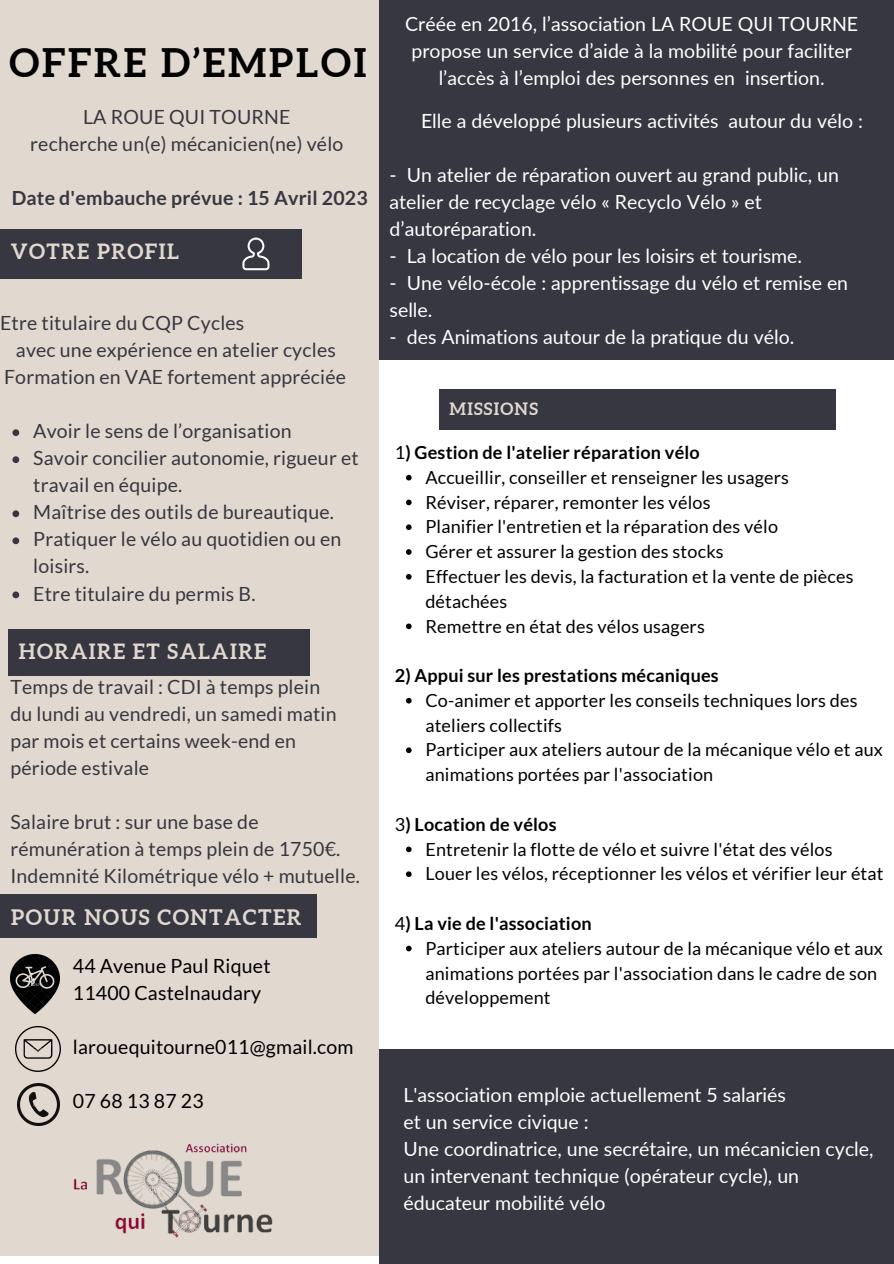
<style>
.page{position:relative;width:894px;height:1264px;background:#fff}
.page>*{position:absolute;margin:0;border:0;box-sizing:border-box;transform-origin:0 0}
.t1{font:700 39.3px "Aleo";letter-spacing:.07em;color:#000}
.t2{font:700 21.3px "Aleo";letter-spacing:.07em;color:#e1d8cf}
.t3{font:700 21px "Aleo";letter-spacing:.07em;color:#e1d8cf}
.t4{font:19.5px/27px "Lato";color:#fff}
.t5{font:19.5px/27px "Lato";letter-spacing:.01em;color:#373741}
.t6{font:19.5px/27px "Lato";letter-spacing:.01em;color:#000}
.t7{font:700 19.5px "Lato";letter-spacing:.01em;color:#373741}
.t8{font:18px/24.8px "Lato";letter-spacing:.01em;color:#000}
.t9{font:700 18px "Lato";letter-spacing:.01em;color:#000}
.t10{font:700 17.1px "Aleo";letter-spacing:.07em;color:#e1d8cf}
.s1{font-weight:400}
</style>
<div class="page">
<div style="left:363px;top:0;width:530px;height:359px;background:#373741"></div>
<div style="left:0;top:0;width:379px;height:1255px;background:#e1d8cf"></div>
<div style="left:439px;top:389px;width:396px;height:40px;background:#373741"></div>
<div style="left:0;top:229px;width:301px;height:50px;background:#373741"></div>
<div style="left:8px;top:629px;width:301px;height:46px;background:#373741"></div>
<div style="left:0;top:894px;width:317px;height:44px;background:#373741"></div>
<img style="left:10px;top:954px;width:50px;height:59px">
<svg style="left:242px;top:237px;width:27px;height:33px"></svg>
<img style="left:15px;top:1026px;width:45px;height:45px">
<img style="left:18px;top:1083px;width:41px;height:42px">
<svg style="left:406px;top:475px;width:5px;height:5px"></svg>
<svg style="left:406px;top:499px;width:5px;height:6px"></svg>
<svg style="left:406px;top:524px;width:5px;height:6px"></svg>
<svg style="left:406px;top:549px;width:5px;height:6px"></svg>
<svg style="left:406px;top:574px;width:5px;height:5px"></svg>
<svg style="left:406px;top:623px;width:5px;height:6px"></svg>
<svg style="left:406px;top:698px;width:5px;height:5px"></svg>
<svg style="left:406px;top:747px;width:5px;height:6px"></svg>
<svg style="left:406px;top:846px;width:5px;height:6px"></svg>
<svg style="left:406px;top:871px;width:5px;height:6px"></svg>
<svg style="left:406px;top:945px;width:5px;height:6px"></svg>
<div style="left:379px;top:1048px;width:514px;height:215px;background:#373741"></div>
<img style="left:73px;top:1143px;width:200px;height:95px">
<svg style="left:12px;top:429px;width:7px;height:7px"></svg>
<svg style="left:12px;top:456px;width:7px;height:7px"></svg>
<svg style="left:12px;top:510px;width:7px;height:7px"></svg>
<svg style="left:12px;top:537px;width:7px;height:7px"></svg>
<svg style="left:12px;top:591px;width:7px;height:7px"></svg>
<h1 class="t1" style="left:9px;top:40px;width:358px">OFFRE D’EMPLOI</h1>
<p class="t5" style="left:30px;top:103px;width:314px;text-align:center">LA ROUE QUI TOURNE<br>recherche un(e) mécanicien(ne) vélo</p>
<p class="t7" style="left:12px;top:186px;width:357px">Date d'embauche prévue : 15 Avril 2023</p>
<p class="t3" style="left:11px;top:240px;width:170px">VOTRE PROFIL</p>
<p class="t5" style="left:0;top:309px;width:246px">Etre titulaire du CQP Cycles</p>
<p class="t5" style="left:16px;top:336px;width:321px">avec une expérience en atelier cycles</p>
<p class="t5" style="left:4px;top:363px;width:343px">Formation en VAE fortement appréciée</p>
<p class="t5" style="left:33px;top:417px;width:327px">Avoir le sens de l’organisation<br>Savoir concilier autonomie, rigueur et travail en équipe.<br>Maîtrise des outils de bureautique.<br>Pratiquer le vélo au quotidien ou en loisirs.<br>Etre titulaire du permis B.</p>
<p class="t3" style="left:19px;top:639px;width:249px">HORAIRE ET SALAIRE</p>
<p class="t5" style="left:10px;top:673px;width:328px">Temps de travail : CDI à temps plein du lundi au vendredi, un samedi matin par mois et certains week-end en période estivale</p>
<p class="t5" style="left:10px;top:808px;width:351px">Salaire brut : sur une base de rémunération à temps plein de 1750€.<br>Indemnité Kilométrique vélo + mutuelle.</p>
<p class="t2" style="left:11px;top:905px;width:292px">POUR NOUS CONTACTER</p>
<p class="t6" style="left:73px;top:951px;width:199px">44 Avenue Paul Riquet<br>11400 Castelnaudary</p>
<p class="t6" style="left:73px;top:1032px;width:282px">larouequitourne011@gmail.com</p>
<p class="t6" style="left:73px;top:1086px;width:132px">07 68 13 87 23</p>
<p class="t4" style="left:405px;top:10px;width:454px;text-align:center">Créée en 2016, l’association LA ROUE QUI TOURNE propose un service d’aide à la mobilité pour faciliter l’accès à l’emploi des personnes en insertion.</p>
<p class="t4" style="left:421px;top:107px;width:443px">Elle a développé plusieurs activités autour du vélo :</p>
<p class="t4" style="left:389px;top:161px;width:451px">- Un atelier de réparation ouvert au grand public, un atelier de recyclage vélo « Recyclo Vélo » et d’autoréparation.</p>
<p class="t4" style="left:389px;top:242px;width:414px">- La location de vélo pour les loisirs et tourisme.</p>
<p class="t4" style="left:389px;top:269px;width:460px">- Une vélo-école : apprentissage du vélo et remise en selle.</p>
<p class="t4" style="left:389px;top:323px;width:406px">- des Animations autour de la pratique du vélo.</p>
<p class="t10" style="left:449px;top:399px;width:90px">MISSIONS</p>
<p class="t9" style="left:394px;top:441px;width:306px"><span class="s1">1</span>) Gestion de l'atelier réparation vélo</p>
<p class="t8" style="left:425px;top:464px;width:429px">Accueillir, conseiller et renseigner les usagers Réviser, réparer, remonter les vélos<br>Planifier l'entretien et la réparation des vélo<br>Gérer et assurer la gestion des stocks<br>Effectuer les devis, la facturation et la vente de pièces détachées<br>Remettre en état des vélos usagers</p>
<p class="t9" style="left:394px;top:664px;width:325px">2) Appui sur les prestations mécaniques</p>
<p class="t8" style="left:425px;top:687px;width:459px">Co-animer et apporter les conseils techniques lors des ateliers collectifs<br>Participer aux ateliers autour de la mécanique vélo et aux animations portées par l'association</p>
<p class="t9" style="left:394px;top:813px;width:163px"><span class="s1">3</span>) Location de vélos</p>
<p class="t8" style="left:425px;top:836px;width:459px">Entretenir la flotte de vélo et suivre l'état des vélos<br>Louer les vélos, réceptionner les vélos et vérifier leur état</p>
<p class="t9" style="left:394px;top:912px;width:198px"><span class="s1">4</span>) La vie de l'association</p>
<p class="t8" style="left:425px;top:935px;width:459px">Participer aux ateliers autour de la mécanique vélo et aux animations portées par l'association dans le cadre de son développement</p>
<p class="t4" style="left:403px;top:1080px;width:471px">L'association emploie actuellement 5 salariés<br>et un service civique :<br>Une coordinatrice, une secrétaire, un mécanicien cycle, un intervenant technique (opérateur cycle), un éducateur mobilité vélo</p>
</div>
